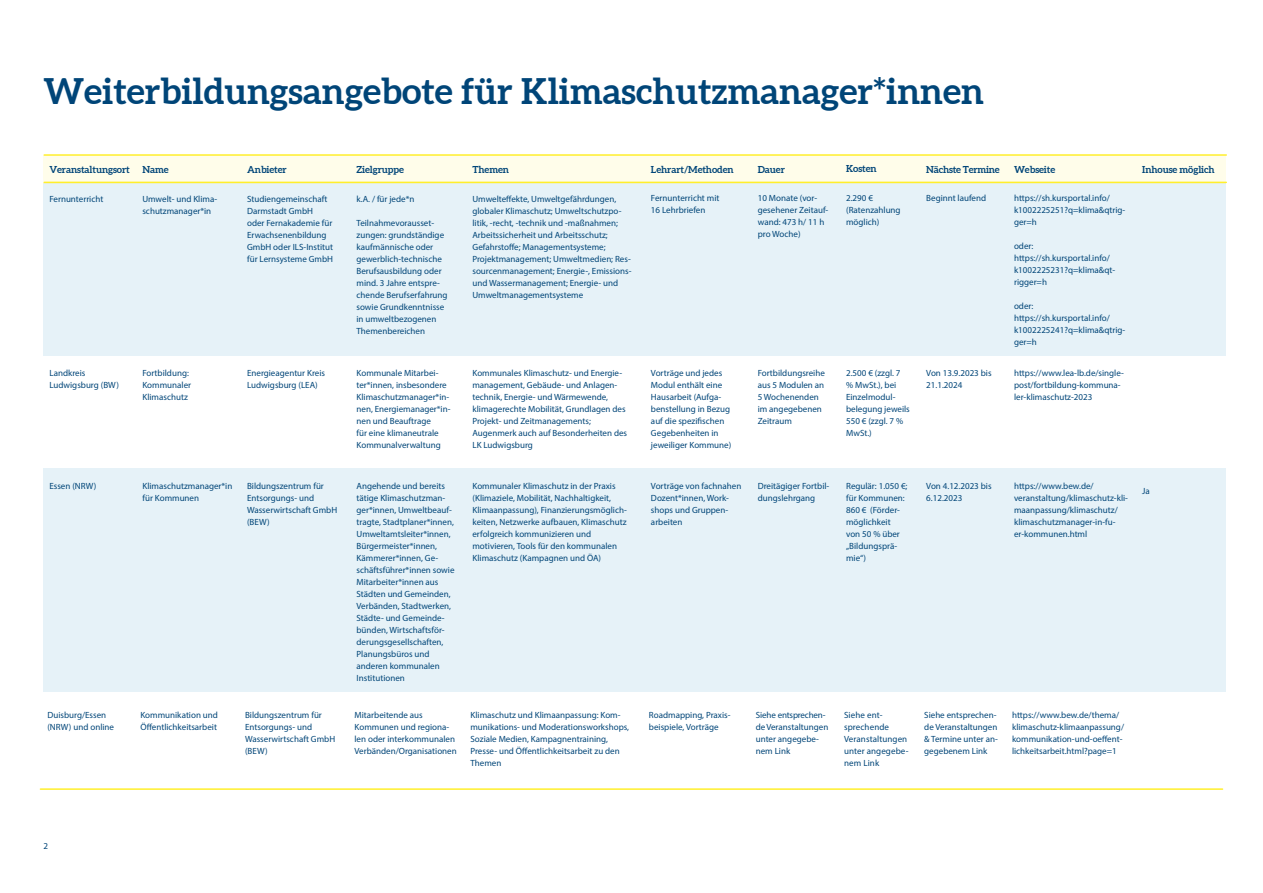
<style>
.page{position:relative;width:1263px;height:893px;background:#fff}
.page>*{position:absolute;margin:0;border:0;box-sizing:border-box;transform-origin:0 0}
.t1{font:700 36px "Aleo";color:#004578}
.t2{font:700 9.75px "Aleo";letter-spacing:-.01em;color:#004578}
.t3{font:9px/12px "Myriad Pro";color:#004578}
</style>
<div class="page">
<div style="left:43px;top:468px;width:1182px;height:223px;background:#e6f2f8"></div>
<div style="left:43px;top:183px;width:1182px;height:173px;background:#e6f2f8"></div>
<hr style="left:44px;top:154px;width:1182px;height:2px;background:#ffef2c">
<div style="left:43px;top:155px;width:1182px;height:28px;background:#fffdea"></div>
<hr style="left:44px;top:182px;width:1182px;height:1px;background:#ffef2c">
<hr style="left:40px;top:788px;width:1182px;height:2px;background:#ffef2c">
<h1 class="t1" style="left:43px;top:69px;width:942px">Weiterbildungsangebote für Klimaschutzmanager*innen</h1>
<p class="t2" style="left:49px;top:163px;width:82px">Veranstaltungsort</p>
<p class="t2" style="left:142px;top:163px;width:28px">Name</p>
<p class="t2" style="left:247px;top:163px;width:41px">Anbieter</p>
<p class="t2" style="left:356px;top:163px;width:49px">Zielgruppe</p>
<p class="t2" style="left:472px;top:163px;width:38px">Themen</p>
<p class="t2" style="left:651px;top:163px;width:84px">Lehrart/Methoden</p>
<p class="t2" style="left:758px;top:163px;width:29px">Dauer</p>
<p class="t2" style="left:846px;top:163px;width:32px">Kosten</p>
<p class="t2" style="left:926px;top:163px;width:75px">Nächste Termine</p>
<p class="t2" style="left:1014px;top:163px;width:43px">Webseite</p>
<p class="t3" style="left:49px;top:192px;width:55px">Fernunterricht</p>
<p class="t3" style="left:142px;top:192px;width:76px">Umwelt- und Klima&shy;schutzmanager*in</p>
<p class="t3" style="left:247px;top:192px;width:88px">Studiengemeinschaft<br>Darmstadt GmbH<br>oder Fernakademie für<br>Erwachsenenbildung<br>GmbH oder ILS-Institut für Lernsysteme GmbH</p>
<p class="t3" style="left:356px;top:192px;width:59px">k.A. / für jede*n</p>
<p class="t3" style="left:356px;top:216px;width:93px">Teilnahmevorausset&shy;zungen: grundständige kaufmännische oder gewerblich-technische<br>Berufsausbildung oder mind. 3 Jahre entspre&shy;chende Berufserfahrung sowie Grundkenntnisse in umweltbezogenen<br>Themenbereichen</p>
<p class="t3" style="left:472px;top:192px;width:160px">Umwelteffekte, Umweltgefährdungen, globaler Klimaschutz; Umweltschutzpo&shy;litik, -recht, -technik und -maßnahmen; Arbeitssicherheit und Arbeitsschutz; Gefahrstoffe; Managementsysteme; Projektmanagement; Umweltmedien; Res&shy;sourcenmanagement; Energie-, Emissions&shy;und Wassermanagement; Energie- und Umweltmanagementsysteme</p>
<p class="t3" style="left:651px;top:192px;width:70px">Fernunterricht mit<br>16 Lehrbriefen</p>
<p class="t3" style="left:758px;top:192px;width:72px">10 Monate (vor&shy;gesehener Zeitauf&shy;wand: 473 h/ 11 h pro Woche)</p>
<p class="t3" style="left:846px;top:192px;width:56px">2.290 € (Ratenzahlung möglich)</p>
<p class="t3" style="left:926px;top:192px;width:61px">Beginnt laufend</p>
<p class="t3" style="left:1014px;top:192px;width:113px">https://sh.kursportal.info/ k1002225251?q=klima&amp;qtrig&shy;ger=h</p>
<p class="t3" style="left:1014px;top:240px;width:103px">oder: https://sh.kursportal.info/ k1002225231?q=klima&amp;qt&shy;rigger=h</p>
<p class="t3" style="left:1014px;top:300px;width:113px">oder: https://sh.kursportal.info/ k1002225241?q=klima&amp;qtrig&shy;ger=h</p>
<p class="t3" style="left:49px;top:366px;width:71px">Landkreis<br>Ludwigsburg (BW)</p>
<p class="t3" style="left:142px;top:366px;width:50px">Fortbildung:<br>Kommunaler<br>Klimaschutz</p>
<p class="t3" style="left:247px;top:366px;width:80px">Energieagentur Kreis<br>Ludwigsburg (LEA)</p>
<p class="t3" style="left:356px;top:366px;width:95px">Kommunale Mitarbei&shy;ter*innen, insbesondere<br>Klimaschutzmanager*in&shy;nen, Energiemanager*in&shy;nen und Beauftrage<br>für eine klimaneutrale<br>Kommunalverwaltung</p>
<p class="t3" style="left:472px;top:366px;width:156px">Kommunales Klimaschutz- und Energie&shy;management, Gebäude- und Anlagen&shy;technik, Energie- und Wärmewende, klimagerechte Mobilität, Grundlagen des Projekt- und Zeitmanagements; Augenmerk auch auf Besonderheiten des LK Ludwigsburg</p>
<p class="t3" style="left:651px;top:366px;width:82px">Vorträge und jedes<br>Modul enthält eine<br>Hausarbeit (Aufga&shy;benstellung in Bezug auf die spezifischen<br>Gegebenheiten in jeweiliger Kommune)</p>
<p class="t3" style="left:758px;top:366px;width:69px">Fortbildungsreihe aus 5 Modulen an<br>5 Wochenenden im angegebenen<br>Zeitraum</p>
<p class="t3" style="left:846px;top:366px;width:65px">2.500 € (zzgl. 7 % MwSt.), bei<br>Einzelmodul&shy;belegung jeweils<br>550 € (zzgl. 7 %<br>MwSt.)</p>
<p class="t3" style="left:926px;top:366px;width:67px">Von 13.9.2023 bis<br>21.1.2024</p>
<p class="t3" style="left:1014px;top:366px;width:111px">https://www.lea-lb.de/single&shy;post/fortbildung-kommuna&shy;ler-klimaschutz-2023</p>
<p class="t3" style="left:49px;top:480px;width:49px">Essen (NRW)</p>
<p class="t3" style="left:142px;top:480px;width:91px">Klimaschutzmanager*in für Kommunen</p>
<p class="t3" style="left:247px;top:480px;width:92px">Bildungszentrum für<br>Entsorgungs- und<br>Wasserwirtschaft GmbH (BEW)</p>
<p class="t3" style="left:356px;top:480px;width:100px">Angehende und bereits tätige Klimaschutzman&shy;ger*innen, Umweltbeauf&shy;tragte, Stadtplaner*innen,<br>Umweltamtsleiter*innen,<br>Bürgermeister*innen,<br>Kämmerer*innen, Ge&shy;schäftsführer*innen sowie<br>Mitarbeiter*innen aus<br>Städten und Gemeinden,<br>Verbänden, Stadtwerken,<br>Städte- und Gemeinde&shy;bünden, Wirtschaftsför&shy;derungsgesellschaften,<br>Planungsbüros und anderen kommunalen<br>Institutionen</p>
<p class="t3" style="left:472px;top:480px;width:156px">Kommunaler Klimaschutz in der Praxis (Klimaziele, Mobilität, Nachhaltigkeit, Klimaanpassung), Finanzierungsmöglich&shy;keiten, Netzwerke aufbauen, Klimaschutz erfolgreich kommunizieren und motivieren, Tools für den kommunalen Klimaschutz (Kampagnen und ÖA)</p>
<p class="t3" style="left:651px;top:480px;width:92px">Vorträge von fachnahen<br>Dozent*innen, Work&shy;shops und Gruppen&shy;arbeiten</p>
<p class="t3" style="left:758px;top:479px;width:73px">Dreitägiger Fortbil&shy;dungslehrgang</p>
<p class="t3" style="left:846px;top:479px;width:63px">Regulär: 1.050 €; für Kommunen:<br>860 € (Förder&shy;möglichkeit<br>von 50 % über „Bildungsprä&shy;mie“)</p>
<p class="t3" style="left:926px;top:479px;width:67px">Von 4.12.2023 bis<br>6.12.2023</p>
<p class="t3" style="left:1014px;top:479px;width:115px">https://www.bew.de/ veranstaltung/klimaschutz-kli&shy;maanpassung/klimaschutz/ klimaschutzmanager-in-fu&shy;er-kommunen.html</p>
<p class="t3" style="left:47px;top:709px;width:68px">Duisburg/Essen (NRW) und online</p>
<p class="t3" style="left:140px;top:709px;width:79px">Kommunikation und<br>Öffentlichkeitsarbeit</p>
<p class="t3" style="left:245px;top:709px;width:92px">Bildungszentrum für<br>Entsorgungs- und<br>Wasserwirtschaft GmbH (BEW)</p>
<p class="t3" style="left:354px;top:709px;width:104px">Mitarbeitende aus<br>Kommunen und regiona&shy;len oder interkommunalen<br>Verbänden/Organisationen</p>
<p class="t3" style="left:470px;top:709px;width:160px">Klimaschutz und Klimaanpassung: Kom&shy;munikations- und Moderationsworkshops, Soziale Medien, Kampagnentraining, Presse- und Öffentlichkeitsarbeit zu den Themen</p>
<p class="t3" style="left:649px;top:709px;width:83px">Roadmapping, Praxis&shy;beispiele, Vorträge</p>
<p class="t3" style="left:756px;top:709px;width:74px">Siehe entsprechen&shy;de Veranstaltungen unter angegebe&shy;nem Link</p>
<p class="t3" style="left:844px;top:709px;width:66px">Siehe ent&shy;sprechende<br>Veranstaltungen unter angegebe&shy;nem Link</p>
<p class="t3" style="left:924px;top:709px;width:75px">Siehe entsprechen&shy;de Veranstaltungen &amp; Termine unter an&shy;gegebenem Link</p>
<p class="t3" style="left:1012px;top:709px;width:114px">https://www.bew.de/thema/ klimaschutz-klimaanpassung/ kommunikation-und-oeffent&shy;lichkeitsarbeit.html?page=1</p>
<p class="t2" style="left:1142px;top:163px;width:74px">Inhouse möglich</p>
<p class="t3" style="left:1142px;top:485px;width:9px">Ja</p>
<p class="t3" style="left:43px;top:840px;width:6px">2</p>
</div>
